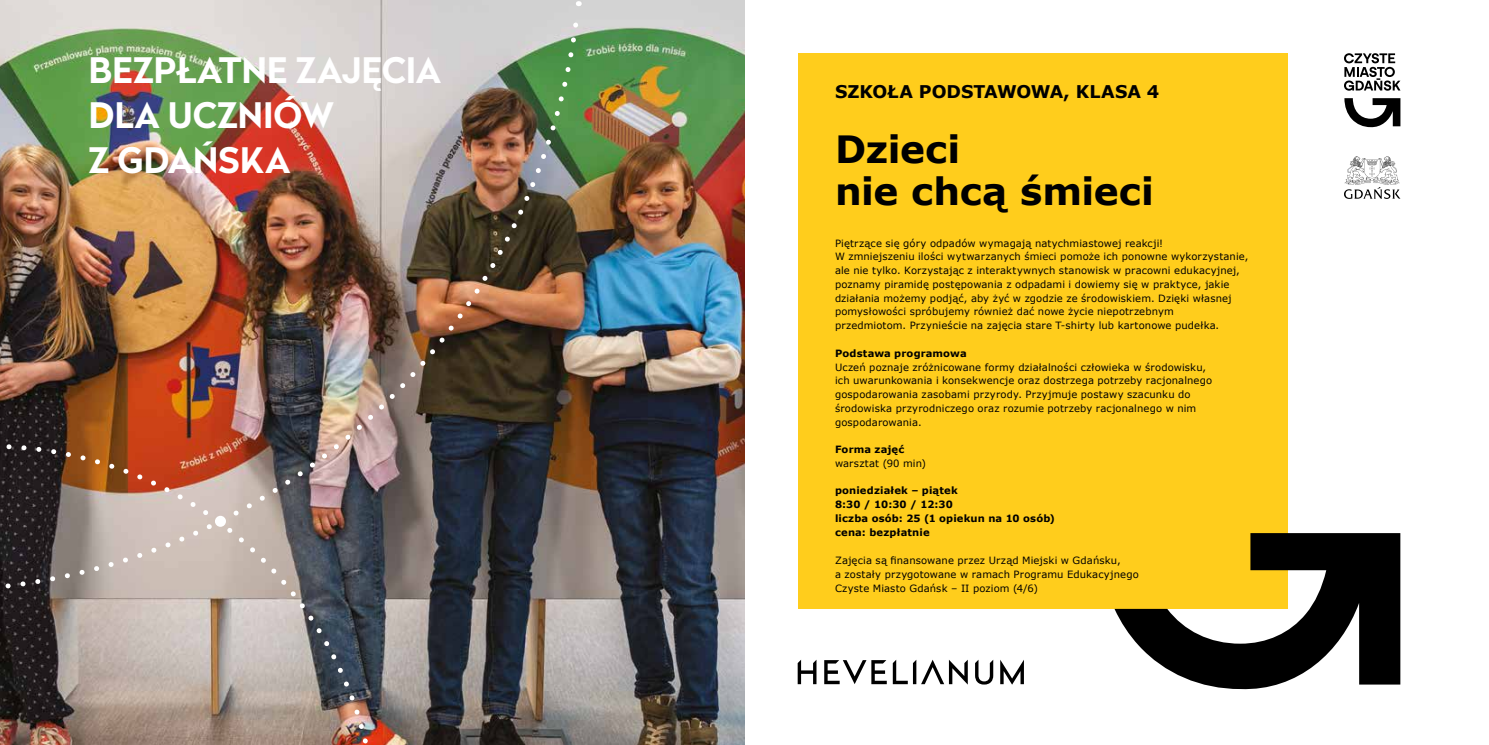
<style>
.page{position:relative;width:1489px;height:745px;background:#fff}
.page>*{position:absolute;margin:0;border:0;box-sizing:border-box;transform-origin:0 0}
.t1{font:700 37.5px/42.5px "Verdana";letter-spacing:-.01em;color:#000}
.t2{font:700 35px/45px "Radikal";letter-spacing:-.005em;color:#fff}
.t3{font:700 17.5px "Verdana";letter-spacing:-.005em;color:#000}
.t4{font:10px/13.8px "Verdana";letter-spacing:.01em;color:#000}
.t5{font:700 10px/13.8px "Verdana";letter-spacing:.015em;color:#000}
</style>
<div class="page">
<img style="left:0;top:0;width:744px;height:744px">
<img style="left:0;top:6px;width:583px;height:611px">
<img style="left:0;top:414px;width:371px;height:330px">
<div style="left:215px;top:515px;width:11px;height:11px;background:#fff;border-radius:50%"></div>
<div style="left:797px;top:53px;width:490px;height:555px;background:#ffcd1c"></div>
<svg style="left:1344px;top:98px;width:56px;height:29px"></svg>
<svg style="left:1344px;top:53px;width:56px;height:38px"></svg>
<svg style="left:1344px;top:156px;width:56px;height:43px"></svg>
<svg style="left:1000px;top:660px;width:23px;height:24px"></svg>
<svg style="left:797px;top:660px;width:19px;height:23px"></svg>
<svg style="left:975px;top:659px;width:18px;height:25px"></svg>
<svg style="left:892px;top:659px;width:75px;height:25px"></svg>
<svg style="left:824px;top:660px;width:62px;height:23px"></svg>
<svg style="left:1114px;top:532px;width:286px;height:158px"></svg>
<h2 class="t2" style="left:89px;top:46px;width:354px">BEZPŁATNE ZAJĘCIA<br>DLA UCZNIÓW<br>Z GDAŃSKA</h2>
<h3 class="t3" style="left:835px;top:79px;width:326px">SZKOŁA PODSTAWOWA, KLASA 4</h3>
<h1 class="t1" style="left:835px;top:127px;width:320px">Dzieci<br>nie chcą śmieci</h1>
<p class="t4" style="left:835px;top:236px;width:415px">Piętrzące się góry odpadów wymagają natychmiastowej reakcji!<br>W zmniejszeniu ilości wytwarzanych śmieci pomoże ich ponowne wykorzystanie, ale nie tylko. Korzystając z interaktywnych stanowisk w pracowni edukacyjnej, poznamy piramidę postępowania z odpadami i dowiemy się w praktyce, jakie działania możemy podjąć, aby żyć w zgodzie ze środowiskiem. Dzięki własnej pomysłowości spróbujemy również dać nowe życie niepotrzebnym<br>przedmiotom. Przynieście na zajęcia stare T-shirty lub kartonowe pudełka.</p>
<p class="t5" style="left:835px;top:346px;width:133px">Podstawa programowa</p>
<p class="t4" style="left:835px;top:359px;width:378px">Uczeń poznaje zróżnicowane formy działalności człowieka w środowisku, ich uwarunkowania i konsekwencje oraz dostrzega potrzeby racjonalnego gospodarowania zasobami przyrody. Przyjmuje postawy szacunku do środowiska przyrodniczego oraz rozumie potrzeby racjonalnego w nim gospodarowania.</p>
<p class="t5" style="left:835px;top:442px;width:71px">Forma zajęć</p>
<p class="t4" style="left:835px;top:456px;width:92px">warsztat (90 min)</p>
<p class="t5" style="left:835px;top:483px;width:221px">poniedziałek – piątek<br>8:30 / 10:30 / 12:30<br>liczba osób: 25 (1 opiekun na 10 osób) cena: bezpłatnie</p>
<p class="t4" style="left:835px;top:553px;width:305px">Zajęcia są finansowane przez Urząd Miejski w Gdańsku,<br>a zostały przygotowane w ramach Programu Edukacyjnego<br>Czyste Miasto Gdańsk – II poziom (4/6)</p>
</div>
